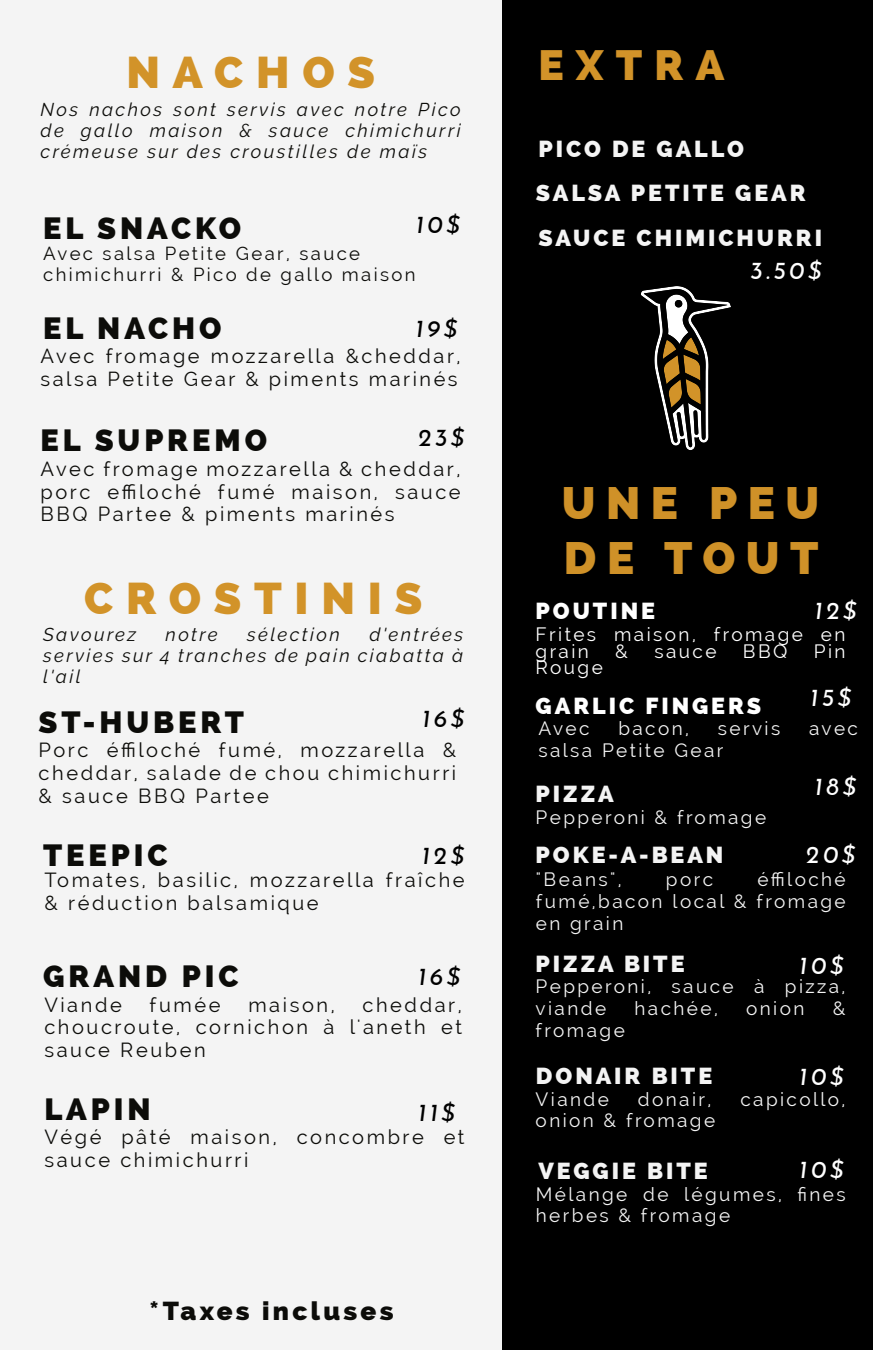
<style>
.page{position:relative;width:873px;height:1350px;background:#000}
.page>*{position:absolute;margin:0;border:0;box-sizing:border-box;transform-origin:0 0}
.t1{font:800 45.45px/54.6px "Raleway";letter-spacing:.23em;color:#cf9128}
.t2{font:800 44.55px "Raleway";letter-spacing:.285em;color:#d29329}
.t3{font:800 42.45px "Raleway";letter-spacing:.285em;color:#d29329}
.t4{font:800 30.75px "Raleway";letter-spacing:.125em;color:#0c0c09}
.t5{font:800 26.1px "Raleway";letter-spacing:.125em;color:#0c0c09}
.t6{font:italic 24.6px "Josefin Sans";letter-spacing:.125em;color:#fff}
.t7{font:italic 24.6px "Josefin Sans";letter-spacing:.125em;color:#000}
.t8{font:800 23.25px/44.2px "Raleway";letter-spacing:.125em;color:#f4f4f4}
.t9{font:800 23.25px "Raleway";letter-spacing:.125em;color:#fff}
.t10{font:20.1px/22.8px "Raleway";letter-spacing:.13em;color:#0c0c09;text-align:justify}
.t11{font:19.95px/22.8px "Raleway";letter-spacing:.13em;color:#0c0c09}
.t12{font:19.05px/21.6px "Raleway";letter-spacing:.125em;color:#f4f4f4}
.t13{font:19.05px/16.5px "Raleway";letter-spacing:.125em;color:#fff}
.t14{font:italic 18.6px/21.1px "Raleway";letter-spacing:.13em;color:#0c0c09;text-align:justify}
.t15{font:18.6px/21.1px "Raleway";letter-spacing:.13em;color:#0c0c09}
</style>
<div class="page">
<div style="left:0;top:0;width:502px;height:1350px;background:#f4f4f4"></div>
<img style="left:641px;top:286px;width:90px;height:164px">
<h2 class="t2" style="left:126px;top:47px;width:250px">NACHOS</h2>
<p class="t14" style="left:41px;top:99px;width:422px">Nos nachos sont servis avec notre Pico de gallo maison &amp; sauce chimichurri crémeuse sur des croustilles de maïs</p>
<p class="t7" style="left:416px;top:204px;width:46px">10$</p>
<h3 class="t4" style="left:43px;top:210px;width:200px">EL SNACKO</h3>
<p class="t15" style="left:43px;top:243px;width:374px">Avec salsa Petite Gear, sauce chimichurri &amp; Pico de gallo maison</p>
<h3 class="t4" style="left:43px;top:310px;width:180px">EL NACHO</h3>
<p class="t11" style="left:41px;top:344px;width:422px">Avec fromage mozzarella &amp;cheddar, salsa Petite Gear &amp; piments marinés</p>
<h3 class="t4" style="left:41px;top:423px;width:228px">EL SUPREMO</h3>
<p class="t10" style="left:41px;top:457px;width:422px">Avec fromage mozzarella &amp; cheddar, porc effiloché fumé maison, sauce BBQ Partee &amp; piments marinés</p>
<p class="t7" style="left:415px;top:307px;width:44px">19$</p>
<p class="t7" style="left:418px;top:417px;width:48px">23$</p>
<h2 class="t2" style="left:84px;top:573px;width:340px">CROSTINIS</h2>
<p class="t14" style="left:43px;top:623px;width:422px;text-indent:326px">d'entrées servies sur 4 tranches de pain ciabatta à l'ail</p>
<p class="t14" style="left:43px;top:623px;width:95px">Savourez</p>
<p class="t14" style="left:166px;top:623px;width:54px">notre</p>
<p class="t14" style="left:247px;top:623px;width:94px">sélection</p>
<p class="t7" style="left:422px;top:698px;width:44px">16$</p>
<h3 class="t4" style="left:39px;top:704px;width:207px">ST-HUBERT</h3>
<p class="t10" style="left:39px;top:739px;width:419px">Porc éffiloché fumé, mozzarella &amp; cheddar, salade de chou chimichurri &amp; sauce BBQ Partee</p>
<h3 class="t4" style="left:43px;top:837px;width:126px">TEEPIC</h3>
<p class="t10" style="left:44px;top:869px;width:422px">Tomates, basilic, mozzarella fraîche &amp; réduction balsamique</p>
<p class="t7" style="left:422px;top:835px;width:45px">12$</p>
<h3 class="t4" style="left:43px;top:959px;width:197px">GRAND PIC</h3>
<p class="t10" style="left:44px;top:993px;width:79px">Viande</p>
<p class="t10" style="left:150px;top:993px;width:72px">fumée</p>
<p class="t10" style="left:248px;top:993px;width:88px">maison,</p>
<p class="t7" style="left:418px;top:956px;width:44px">16$</p>
<p class="t10" style="left:44px;top:993px;width:419px;text-indent:318px">cheddar, choucroute, cornichon à l'aneth et sauce Reuben</p>
<h3 class="t4" style="left:44px;top:1091px;width:108px">LAPIN</h3>
<p class="t10" style="left:44px;top:1126px;width:422px">Végé pâté maison, concombre et sauce chimichurri</p>
<p class="t7" style="left:418px;top:1092px;width:39px">11$</p>
<p class="t5" style="left:149px;top:1295px;width:246px">*Taxes incluses</p>
<h3 class="t3" style="left:538px;top:40px;width:187px">EXTRA</h3>
<p class="t8" style="left:536px;top:127px;width:288px">PICO DE GALLO<br>SALSA PETITE GEAR<br>SAUCE CHIMICHURRI</p>
<p class="t6" style="left:750px;top:250px;width:73px">3.50$</p>
<h1 class="t1" style="left:562px;top:476px;width:259px">UNE PEU<br>DE TOUT</h1>
<p class="t9" style="left:536px;top:598px;width:121px">POUTINE</p>
<p class="t13" style="left:536px;top:626px;width:311px">Frites maison, fromage en grain</p>
<p class="t6" style="left:814px;top:589px;width:45px">12$</p>
<p class="t13" style="left:615px;top:643px;width:14px">&amp;</p>
<p class="t13" style="left:654px;top:643px;width:64px">sauce</p>
<p class="t13" style="left:743px;top:643px;width:46px">BBQ</p>
<p class="t13" style="left:814px;top:643px;width:33px">Pin</p>
<p class="t13" style="left:536px;top:659px;width:69px">Rouge</p>
<p class="t9" style="left:536px;top:692px;width:227px">GARLIC FINGERS</p>
<p class="t12" style="left:538px;top:717px;width:53px">Avec</p>
<p class="t12" style="left:618px;top:717px;width:72px">bacon,</p>
<p class="t12" style="left:718px;top:717px;width:64px">servis</p>
<p class="t12" style="left:809px;top:717px;width:50px">avec</p>
<p class="t12" style="left:538px;top:739px;width:187px">salsa Petite Gear</p>
<p class="t8" style="left:536px;top:772px;width:80px">PIZZA</p>
<p class="t12" style="left:536px;top:806px;width:232px">Pepperoni &amp; fromage</p>
<p class="t6" style="left:810px;top:677px;width:43px">15$</p>
<p class="t6" style="left:814px;top:766px;width:44px">18$</p>
<p class="t8" style="left:536px;top:832px;width:189px">POKE-A-BEAN</p>
<p class="t6" style="left:806px;top:834px;width:52px">20$</p>
<p class="t12" style="left:536px;top:869px;width:311px;text-align:justify;text-indent:221px">éffiloché fumé,bacon local &amp; fromage en grain</p>
<p class="t12" style="left:536px;top:869px;width:87px">"Beans",</p>
<p class="t12" style="left:666px;top:869px;width:49px">porc</p>
<p class="t8" style="left:536px;top:942px;width:150px">PIZZA BITE</p>
<p class="t6" style="left:799px;top:944px;width:46px">10$</p>
<p class="t12" style="left:536px;top:976px;width:311px">Pepperoni, sauce à pizza, viande</p>
<p class="t12" style="left:634px;top:997px;width:85px">hachée,</p>
<p class="t12" style="left:746px;top:997px;width:60px">onion</p>
<p class="t12" style="left:833px;top:997px;width:14px">&amp;</p>
<p class="t12" style="left:536px;top:1019px;width:91px">fromage</p>
<p class="t8" style="left:536px;top:1054px;width:178px">DONAIR BITE</p>
<p class="t6" style="left:799px;top:1056px;width:46px">10$</p>
<p class="t12" style="left:536px;top:1088px;width:75px">Viande</p>
<p class="t12" style="left:638px;top:1088px;width:75px">donair,</p>
<p class="t12" style="left:740px;top:1088px;width:107px">capicollo,</p>
<p class="t12" style="left:536px;top:1110px;width:181px">onion &amp; fromage</p>
<p class="t8" style="left:538px;top:1149px;width:171px">VEGGIE BITE</p>
<p class="t6" style="left:799px;top:1149px;width:46px">10$</p>
<p class="t12" style="left:536px;top:1183px;width:311px">Mélange de légumes, fines herbes &amp; fromage</p>
</div>
